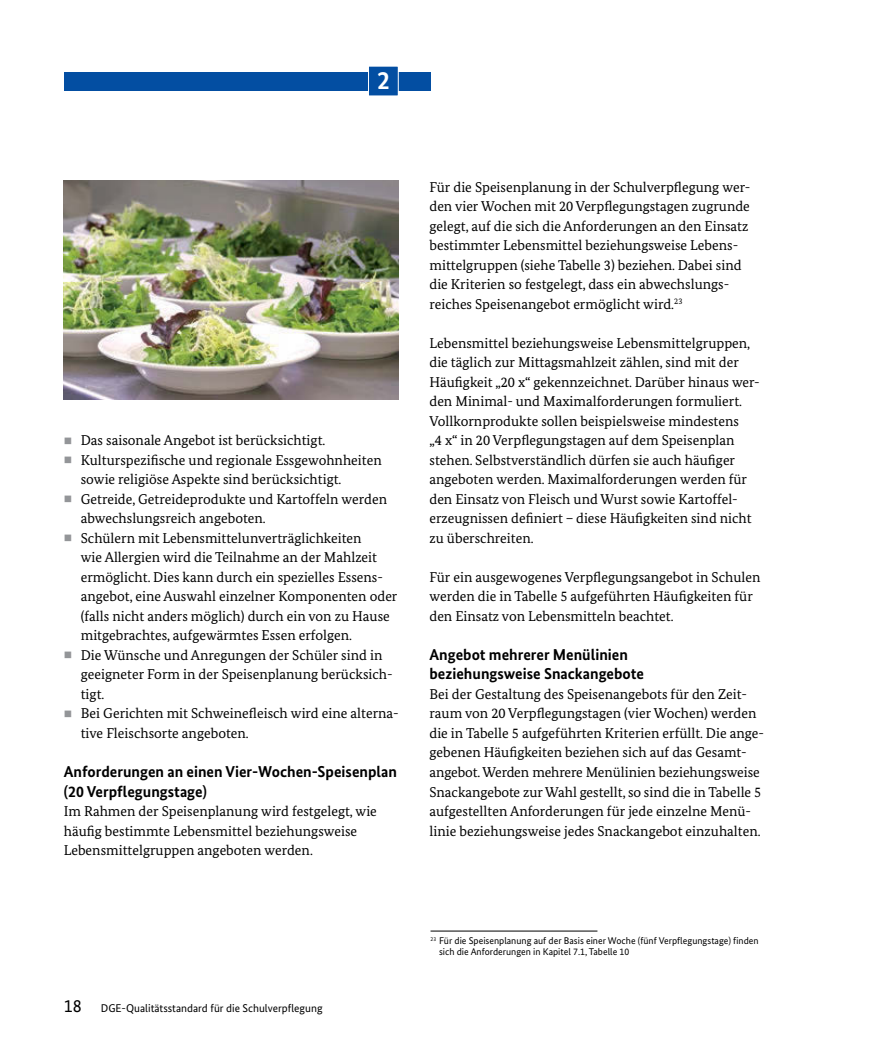
<style>
.page{position:relative;width:893px;height:1051px;background:#fff}
.page>*{position:absolute;margin:0;border:0;box-sizing:border-box;transform-origin:0 0}
.t1{font:700 25.5px "Bundes Sans";color:#fff}
.t2{font:700 15.75px/19.5px "Bundes Sans";color:#000}
.t3{font:14.25px/19.5px "Bundes Serif";color:#000}
.t4{font:11.25px "Bundes Sans";color:#000}
.t5{font:11.25px "Wingdings";color:#939598}
.t6{font:9.75px/11.2px "Bundes Sans";color:#000}
.s1{color:#939598}
.s2{font-size:18px}
</style>
<div class="page">
<img style="left:64px;top:180px;width:335px;height:220px">
<hr style="left:431px;top:930px;width:166px;height:1px;background:#000">
<div style="left:64px;top:72px;width:367px;height:18px;background:#034ea2"></div>
<div style="left:368px;top:66px;width:30px;height:30px;background:#034ea2"></div>
<div style="left:368px;top:66px;width:31px;height:30px;border:1px solid #fff"></div>
<h1 class="t1" style="left:377px;top:65px;width:14px">2</h1>
<p class="t3" style="left:64px;top:430px;width:262px"><span class="s1">■</span> Das saisonale Angebot ist berücksichtigt.</p>
<p class="t5" style="left:72px;top:454px;width:13px">■</p>
<p class="t5" style="left:72px;top:434px;width:13px">■</p>
<p class="t3" style="left:81px;top:450px;width:302px;text-indent:-17px"><span class="s1">■</span> Kulturspezifische und regionale Essgewohnheiten sowie religiöse Aspekte sind berücksichtigt.</p>
<p class="t5" style="left:72px;top:493px;width:13px">■</p>
<p class="t3" style="left:81px;top:489px;width:308px;text-indent:-17px"><span class="s1">■</span> Getreide, Getreideprodukte und Kartoffeln werden abwechslungsreich angeboten.</p>
<p class="t5" style="left:72px;top:532px;width:13px">■</p>
<p class="t3" style="left:81px;top:528px;width:318px;text-indent:-17px"><span class="s1">■</span> Schülern mit Lebensmittelunverträglichkeiten<br>wie Allergien wird die Teilnahme an der Mahlzeit ermöglicht. Dies kann durch ein spezielles Essens&shy;angebot, eine Auswahl einzelner Komponenten oder (falls nicht anders möglich) durch ein von zu Hause mitgebrachtes, aufgewärmtes Essen erfolgen.</p>
<p class="t5" style="left:72px;top:649px;width:13px">■</p>
<p class="t3" style="left:81px;top:645px;width:313px;text-indent:-17px"><span class="s1">■</span> Die Wünsche und Anregungen der Schüler sind in geeigneter Form in der Speisenplanung berücksich&shy;tigt.</p>
<p class="t5" style="left:72px;top:707px;width:13px">■</p>
<p class="t3" style="left:81px;top:703px;width:320px;text-indent:-17px"><span class="s1">■</span> Bei Gerichten mit Schweinefleisch wird eine alterna&shy;tive Fleischsorte angeboten.</p>
<p class="t2" style="left:64px;top:761px;width:335px">Anforderungen an einen Vier-Wochen-Speisenplan (20 Verpflegungstage)</p>
<p class="t3" style="left:64px;top:801px;width:315px">Im Rahmen der Speisenplanung wird festgelegt, wie häufig bestimmte Lebensmittel beziehungsweise<br>Lebensmittelgruppen angeboten werden.</p>
<p class="t3" style="left:429px;top:177px;width:322px">Für die Speisenplanung in der Schulverpflegung wer&shy;den vier Wochen mit 20 Verpflegungstagen zugrunde gelegt, auf die sich die Anforderungen an den Einsatz bestimmter Lebensmittel beziehungsweise Lebens&shy;mittelgruppen (siehe Tabelle 3) beziehen. Dabei sind die Kriterien so festgelegt, dass ein abwechslungs&shy;reiches Speisenangebot ermöglicht wird. <sup>23</sup></p>
<p class="t3" style="left:429px;top:333px;width:332px">Lebensmittel beziehungsweise Lebensmittelgruppen, die täglich zur Mittagsmahlzeit zählen, sind mit der Häufigkeit „20 x“ gekennzeichnet. Darüber hinaus wer&shy;den Minimal- und Maximalforderungen formuliert.<br>Vollkornprodukte sollen beispielsweise mindestens<br>„4 x“ in 20 Verpflegungstagen auf dem Speisenplan stehen. Selbstverständlich dürfen sie auch häufiger angeboten werden. Maximalforderungen werden für den Einsatz von Fleisch und Wurst sowie Kartoffel&shy;erzeugnissen definiert – diese Häufigkeiten sind nicht zu überschreiten.</p>
<p class="t3" style="left:429px;top:567px;width:332px">Für ein ausgewogenes Verpflegungsangebot in Schulen werden die in Tabelle 5 aufgeführten Häufigkeiten für den Einsatz von Lebensmitteln beachtet.</p>
<p class="t2" style="left:429px;top:644px;width:216px">Angebot mehrerer Menülinien beziehungsweise Snackangebote</p>
<p class="t3" style="left:429px;top:684px;width:336px">Bei der Gestaltung des Speisenangebots für den Zeit&shy;raum von 20 Verpflegungstagen (vier Wochen) werden die in Tabelle 5 aufgeführten Kriterien erfüllt. Die ange&shy;gebenen Häufigkeiten beziehen sich auf das Gesamt&shy;angebot. Werden mehrere Menülinien beziehungsweise Snackangebote zur Wahl gestellt, so sind die in Tabelle 5 aufgestellten Anforderungen für jede einzelne Menü&shy;linie beziehungsweise jedes Snackangebot einzuhalten.</p>
<p class="t4" style="left:64px;top:1001px;width:260px"><span class="s2">18</span> DGE-Qualitätsstandard für die Schulverpflegung</p>
<p class="t6" style="left:439px;top:934px;width:321px;text-indent:-9px"><sup>23</sup> Für die Speisenplanung auf der Basis einer Woche (fünf Verpflegungstage) finden sich die Anforderungen in Kapitel 7.1, Tabelle 10</p>
</div>
